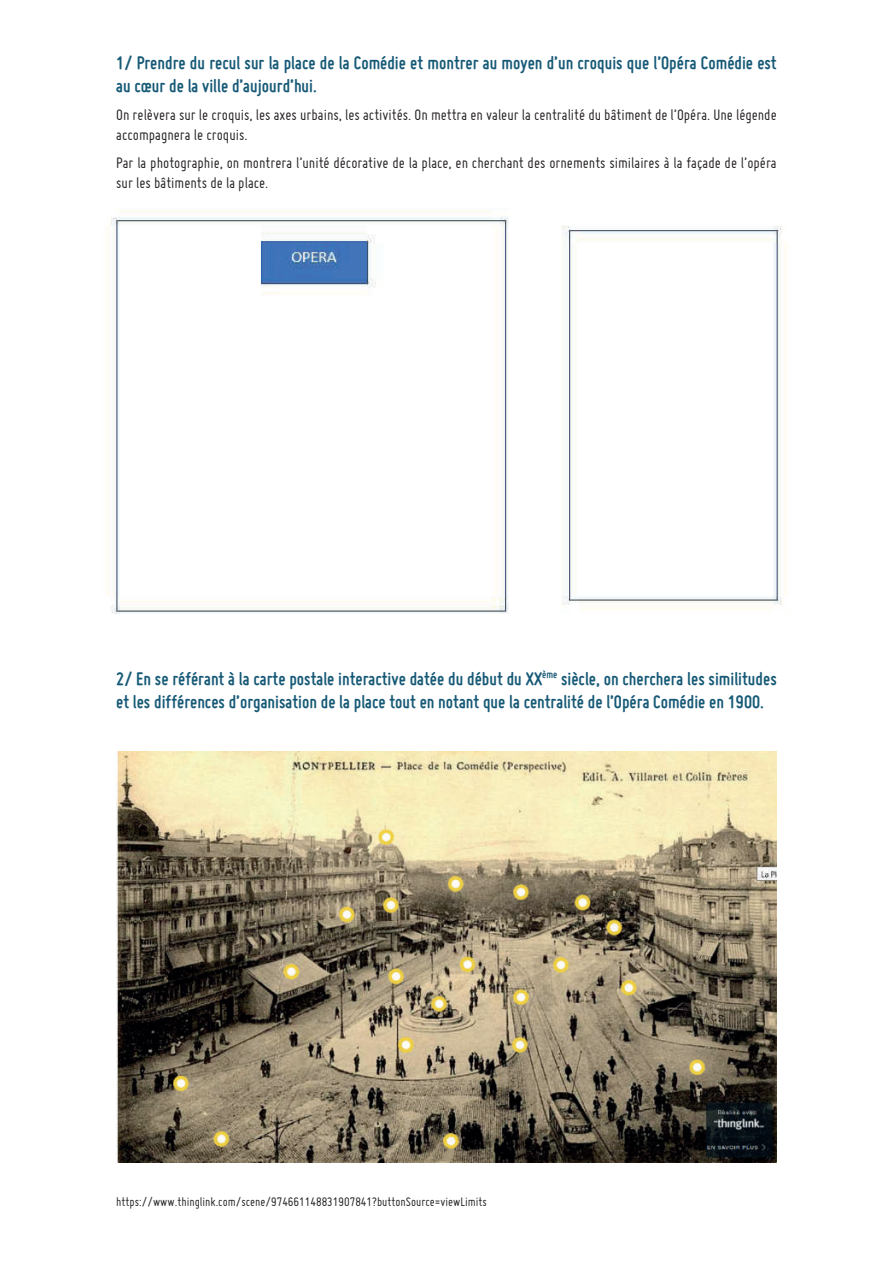
<style>
.page{position:relative;width:893px;height:1263px;background:#fff}
.page>*{position:absolute;margin:0;border:0;box-sizing:border-box;transform-origin:0 0}
.t1{font:700 19.5px/23.4px "Miso";color:#165976}
.t2{font:16.5px/19.8px "Miso";color:#231f20}
.t3{font:13.5px "Miso";color:#231f20}
</style>
<div class="page">
<img style="left:106px;top:210px;width:681px;height:404px">
<img style="left:116px;top:751px;width:661px;height:412px">
<p class="t1" style="left:116px;top:50px;width:662px">1/ Prendre du recul sur la place de la Comédie et montrer au moyen d’un croquis que l’Opéra Comédie est au cœur de la ville d’aujourd’hui.</p>
<p class="t2" style="left:116px;top:105px;width:662px">On relèvera sur le croquis, les axes urbains, les activités. On mettra en valeur la centralité du bâtiment de l’Opéra. Une légende accompagnera le croquis.</p>
<p class="t2" style="left:116px;top:153px;width:662px">Par la photographie, on montrera l’unité décorative de la place, en cherchant des ornements similaires à la façade de l’opéra sur les bâtiments de la place.</p>
<p class="t1" style="left:116px;top:666px;width:662px">2/ En se référant à la carte postale interactive datée du début du XX<sup>ème</sup> siècle, on cherchera les similitudes et les différences d’organisation de la place tout en notant que la centralité de l’Opéra Comédie en 1900.</p>
<p class="t3" style="left:116px;top:1194px;width:372px">https://www.thinglink.com/scene/974661148831907841?buttonSource=viewLimits</p>
</div>
